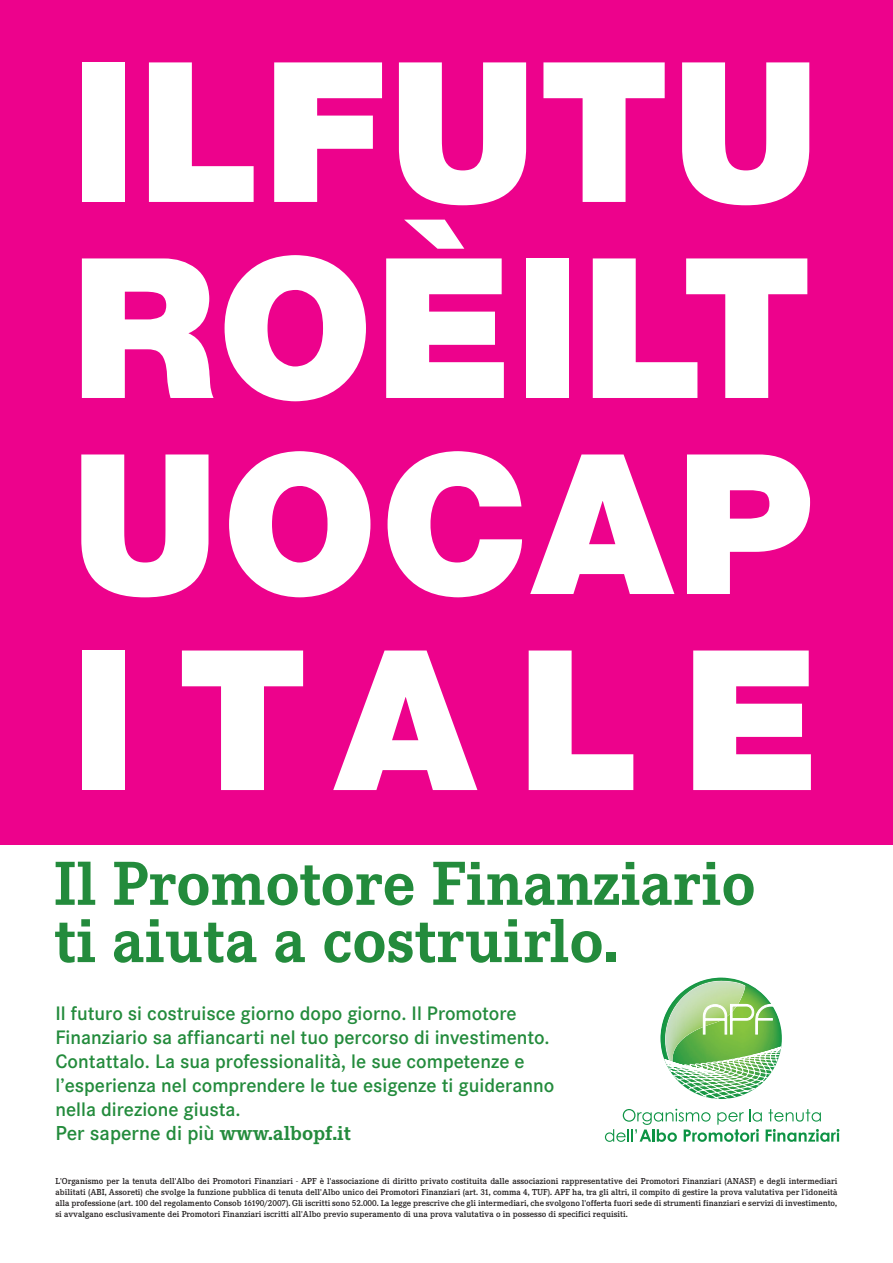
<style>
.page{position:relative;width:893px;height:1263px;background:#fff}
.page>*{position:absolute;margin:0;border:0;box-sizing:border-box;transform-origin:0 0}
.t1{font:900 195.45px/196px "Helvetica Neue LT";color:#fff;text-align:justify}
.t2{font:700 64.5px/57.3px "Corporate E";color:#238b3c}
.t3{font:600 21px "Corporate S";color:#238b3c}
.t4{font:600 20.25px/24px "Corporate S";color:#238b3c}
.t5{font:600 9px/11.2px "Corporate E";color:#231f20;text-align:justify}
.s1{font-family:"Corporate E";font-weight:700}
</style>
<div class="page">
<div style="left:0;top:0;width:893px;height:844px;background:#ed028c"></div>
<img style="left:701px;top:977px;width:56px;height:12px">
<img style="left:686px;top:981px;width:59px;height:8px">
<svg style="left:605px;top:1109px;width:234px;height:33px"></svg>
<svg style="left:660px;top:989px;width:122px;height:110px"></svg>
<p class="t1" style="left:71px;top:33px;width:751px">ILFUTU ROÈILT UOCAP ITALE</p>
<p class="t2" style="left:54px;top:855px;width:703px">Il Promotore Finanziario ti aiuta a costruirlo.</p>
<p class="t4" style="left:56px;top:1001px;width:500px">Il futuro si costruisce giorno dopo giorno. Il Promotore Finanziario sa affiancarti nel tuo percorso di investimento.<br>Contattalo. La sua professionalità, le sue competenze e l’esperienza nel comprendere le tue esigenze ti guideranno nella direzione giusta.</p>
<p class="t3" style="left:56px;top:1121px;width:297px">Per saperne di più <span class="s1">www.albopf.it</span></p>
<p class="t5" style="left:56px;top:1175px;width:784px">L'Organismo per la tenuta dell'Albo dei Promotori Finanziari - APF è l'associazione di diritto privato costituita dalle associazioni rappresentative dei Promotori Finanziari (ANASF) e degli intermediari abilitati (ABI, Assoreti) che svolge la funzione pubblica di tenuta dell'Albo unico dei Promotori Finanziari (art. 31, comma 4, TUF). APF ha, tra gli altri, il compito di gestire la prova valutativa per l'idoneità alla professione (art. 100 del regolamento Consob 16190/2007). Gli iscritti sono 52.000. La legge prescrive che gli intermediari, che svolgono l'offerta fuori sede di strumenti finanziari e servizi di investimento, si avvalgano esclusivamente dei Promotori Finanziari iscritti all'Albo previo superamento di una prova valutativa o in possesso di specifici requisiti.</p>
</div>
